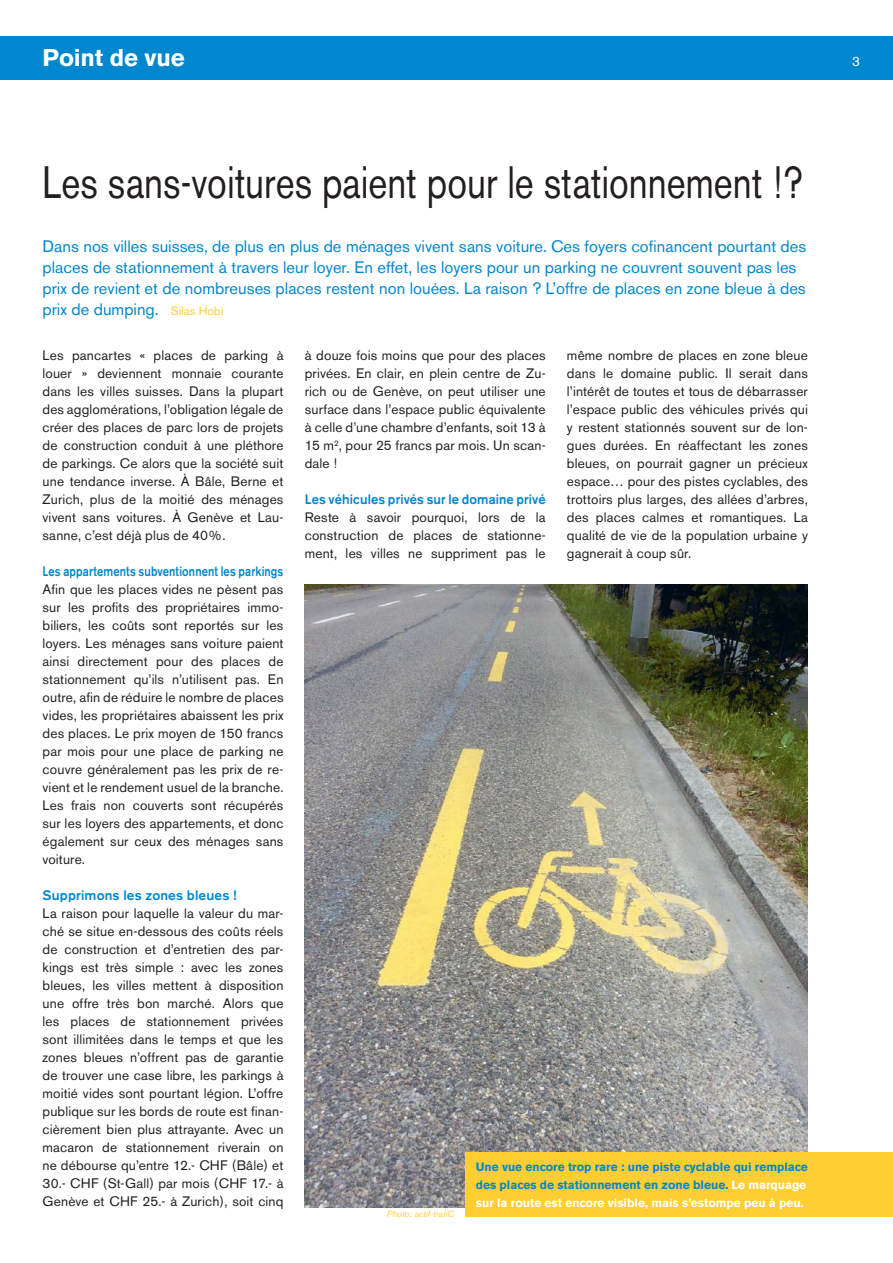
<style>
.page{position:relative;width:893px;height:1263px;background:#fff}
.page>*{position:absolute;margin:0;border:0;box-sizing:border-box;transform-origin:0 0}
.t1{font:45px "Akzidenz Grotesk BE";color:#231f20;scale:.81 1}
.t2{font:700 24px "Akzidenz Grotesk BE";color:#fff}
.t3{font:16.5px/21px "Akzidenz Grotesk BE";color:#0087cd}
.t4{font:13.65px/18px "Akzidenz Grotesk BE";letter-spacing:.01em;color:#231f20;text-align:justify}
.t5{font:500 13.65px "Akzidenz Grotesk BE";letter-spacing:.01em;color:#0087cd;scale:.82 1}
.t6{font:500 13.65px "Akzidenz Grotesk BE";letter-spacing:.01em;color:#0087cd;scale:.95 1}
.t7{font:500 13.65px "Akzidenz Grotesk BE";letter-spacing:.01em;color:#0087cd}
.t8{font:13.5px "Akzidenz Grotesk BE";color:#fff}
.t9{font:700 12px/18px "Akzidenz Grotesk BE";color:#0087cd}
.t10{font:italic 9px "Akzidenz Grotesk BE";color:#ffce34}
.s1{font-size:12px;color:#ffce34}
.s2{color:#fff}
</style>
<div class="page">
<div style="left:0;top:36px;width:893px;height:43px;background:#0087cd"></div>
<img style="left:305px;top:584px;width:503px;height:623px">
<div style="left:465px;top:1152px;width:428px;height:65px;background:#ffce34"></div>
<h2 class="t2" style="left:43px;top:49px;width:78px">Thema</h2>
<p class="t8" style="left:852px;top:56px;width:9px">3</p>
<h2 class="t2" style="left:43px;top:49px;width:144px">Point de vue</h2>
<h1 class="t1" style="left:43px;top:166px;width:940px">Les sans-voitures paient pour le stationnement !?</h1>
<p class="t3" style="left:43px;top:237px;width:765px">Dans nos villes suisses, de plus en plus de ménages vivent sans voiture. Ces foyers cofinancent pourtant des places de stationnement à travers leur loyer. En effet, les loyers pour un parking ne couvrent souvent pas les prix de revient et de nombreuses places restent non louées. La raison ? L’offre de places en zone bleue à des prix de dumping. <span class="s1">Silas Hobi</span></p>
<p class="t4" style="left:43px;top:348px;width:242px">Les pancartes « places de parking à louer » deviennent monnaie courante dans les villes suisses. Dans la plupart des agglomérations, l’obligation légale de créer des places de parc lors de projets de construction conduit à une pléthore de parkings. Ce alors que la société suit une tendance inverse. À Bâle, Berne et Zurich, plus de la moitié des ménages vivent sans voitures. À Genève et Lau&shy;sanne, c’est déjà plus de 40%.</p>
<p class="t5" style="left:43px;top:566px;width:295px">Les appartements subventionnent les parkings</p>
<p class="t4" style="left:43px;top:582px;width:243px">Afin que les places vides ne pèsent pas sur les profits des propriétaires immo&shy;biliers, les coûts sont reportés sur les loyers. Les ménages sans voiture paient ainsi directement pour des places de stationnement qu’ils n’utilisent pas. En outre, afin de réduire le nombre de places vides, les propriétaires abaissent les prix des places. Le prix moyen de 150 francs par mois pour une place de parking ne couvre généralement pas les prix de re&shy;vient et le rendement usuel de la branche.<br>Les frais non couverts sont récupérés sur les loyers des appartements, et donc également sur ceux des ménages sans voiture.</p>
<p class="t7" style="left:43px;top:890px;width:196px">Supprimons les zones bleues !</p>
<p class="t4" style="left:43px;top:906px;width:242px">La raison pour laquelle la valeur du mar&shy;ché se situe en-dessous des coûts réels de construction et d’entretien des par&shy;kings est très simple : avec les zones bleues, les villes mettent à disposition une offre très bon marché. Alors que les places de stationnement privées sont illimitées dans le temps et que les zones bleues n’offrent pas de garantie de trouver une case libre, les parkings à moitié vides sont pourtant légion. L’offre publique sur les bords de route est finan&shy;cièrement bien plus attrayante. Avec un macaron de stationnement riverain on ne débourse qu’entre 12.- CHF (Bâle) et 30.- CHF (St-Gall) par mois (CHF 17.- à Genève et CHF 25.- à Zurich), soit cinq</p>
<p class="t4" style="left:305px;top:348px;width:242px">à douze fois moins que pour des places privées. En clair, en plein centre de Zu&shy;rich ou de Genève, on peut utiliser une surface dans l’espace public équivalente à celle d’une chambre d’enfants, soit 13 à 15 m<sup>2</sup>, pour 25 francs par mois. Un scan&shy;dale !</p>
<p class="t6" style="left:305px;top:494px;width:255px">Les véhicules privés sur le domaine privé</p>
<p class="t4" style="left:305px;top:510px;width:242px">Reste à savoir pourquoi, lors de la construction de places de stationne&shy;ment, les villes ne suppriment pas le</p>
<p class="t4" style="left:567px;top:348px;width:243px">même nombre de places en zone bleue dans le domaine public. Il serait dans l’intérêt de toutes et tous de débarrasser l’espace public des véhicules privés qui y restent stationnés souvent sur de lon&shy;gues durées. En réaffectant les zones bleues, on pourrait gagner un précieux espace… pour des pistes cyclables, des trottoirs plus larges, des allées d’arbres, des places calmes et romantiques. La qualité de vie de la population urbaine y gagnerait à coup sûr.</p>
<p class="t10" style="left:387px;top:1210px;width:69px">Photo: actif-trafiC</p>
<p class="t9" style="left:476px;top:1158px;width:334px">Une vue encore trop rare : une piste cyclable qui remplace des places de stationnement en zone bleue. <span class="s2">Le marquage sur la route est encore visible, mais s’estompe peu à peu.</span></p>
</div>
